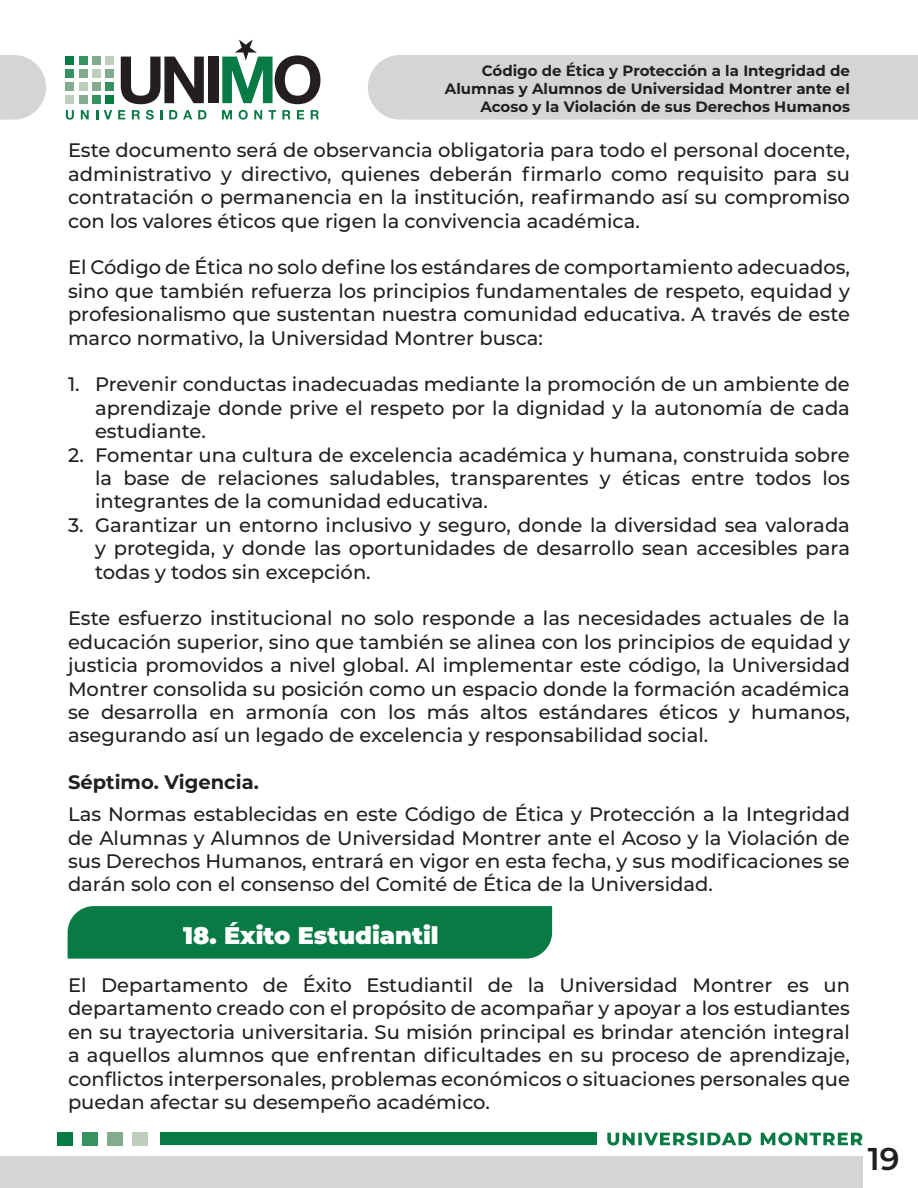
<style>
.page{position:relative;width:918px;height:1188px;background:#fff}
.page>*{position:absolute;margin:0;border:0;box-sizing:border-box;transform-origin:0 0}
.t1{font:600 31.5px "Montserrat";color:#231f20}
.t2{font:900 24px "Montserrat";color:#fff}
.t3{font:500 19.5px/23.4px "Montserrat";color:#231f20;text-align:justify}
.t4{font:700 19.5px "Montserrat";color:#231f20}
.t5{font:700 15px/18px "Montserrat";color:#231f20;text-align:right}
</style>
<div class="page">
<svg style="left:0;top:55px;width:46px;height:65px;background:#dadcdb"></svg>
<hr style="left:0;top:1157px;width:2px;height:31px;background:#d4d6d5">
<div style="left:368px;top:55px;width:550px;height:65px;background:#d4d6d5"></div>
<div style="left:161px;top:1132px;width:436px;height:13px;background:#087a44"></div>
<div style="left:57px;top:1132px;width:15px;height:14px;background:#087a44"></div>
<div style="left:82px;top:1132px;width:16px;height:14px;background:#379261"></div>
<div style="left:107px;top:1132px;width:16px;height:14px;background:#82ac8d"></div>
<div style="left:132px;top:1132px;width:16px;height:14px;background:#becdbc"></div>
<svg style="left:607px;top:1132px;width:256px;height:14px"></svg>
<div style="left:66px;top:56px;width:8px;height:9px;background:#087a44"></div>
<div style="left:79px;top:56px;width:8px;height:9px;background:#379261"></div>
<div style="left:92px;top:56px;width:8px;height:9px;background:#82ac8d"></div>
<div style="left:105px;top:56px;width:8px;height:9px;background:#becdbc"></div>
<div style="left:66px;top:70px;width:8px;height:8px;background:#379261"></div>
<div style="left:79px;top:70px;width:8px;height:8px;background:#82ac8d"></div>
<div style="left:92px;top:70px;width:8px;height:8px;background:#becdbc"></div>
<div style="left:105px;top:70px;width:8px;height:8px;background:#82ac8d"></div>
<div style="left:66px;top:83px;width:8px;height:8px;background:#82ac8d"></div>
<div style="left:79px;top:83px;width:8px;height:8px;background:#becdbc"></div>
<div style="left:92px;top:83px;width:8px;height:8px;background:#82ac8d"></div>
<div style="left:105px;top:83px;width:8px;height:8px;background:#379261"></div>
<div style="left:66px;top:96px;width:8px;height:8px;background:#becdbc"></div>
<div style="left:79px;top:96px;width:8px;height:8px;background:#82ac8d"></div>
<div style="left:92px;top:96px;width:8px;height:8px;background:#379261"></div>
<div style="left:105px;top:96px;width:8px;height:8px;background:#087a44"></div>
<svg style="left:121px;top:57px;width:83px;height:47px"></svg>
<div style="left:208px;top:57px;width:10px;height:46px;background:#231f20"></div>
<svg style="left:66px;top:110px;width:8px;height:10px"></svg>
<svg style="left:81px;top:110px;width:8px;height:9px"></svg>
<svg style="left:96px;top:110px;width:16px;height:9px"></svg>
<svg style="left:118px;top:110px;width:7px;height:9px"></svg>
<svg style="left:132px;top:110px;width:8px;height:9px"></svg>
<svg style="left:146px;top:110px;width:8px;height:10px"></svg>
<svg style="left:160px;top:110px;width:3px;height:9px"></svg>
<svg style="left:169px;top:110px;width:8px;height:9px"></svg>
<svg style="left:183px;top:110px;width:9px;height:9px"></svg>
<svg style="left:198px;top:110px;width:8px;height:9px"></svg>
<svg style="left:222px;top:110px;width:10px;height:9px"></svg>
<svg style="left:239px;top:110px;width:9px;height:10px"></svg>
<svg style="left:254px;top:110px;width:8px;height:9px"></svg>
<svg style="left:268px;top:110px;width:8px;height:9px"></svg>
<svg style="left:282px;top:110px;width:8px;height:9px"></svg>
<svg style="left:297px;top:110px;width:7px;height:9px"></svg>
<svg style="left:311px;top:110px;width:8px;height:9px"></svg>
<svg style="left:222px;top:40px;width:98px;height:64px"></svg>
<div style="left:1px;top:1157px;width:862px;height:31px;background:#d4d6d5"></div>
<div style="left:68px;top:906px;width:484px;height:53px;background:#087a44"></div>
<p class="t5" style="left:445px;top:61px;width:407px">Código de Ética y Protección a la Integridad de<br>Alumnas y Alumnos de Universidad Montrer ante el<br>Acoso y la Violación de sus Derechos Humanos</p>
<p class="t3" style="left:68px;top:138px;width:783px">Este documento será de observancia obligatoria para todo el personal docente, administrativo y directivo, quienes deberán firmarlo como requisito para su contratación o permanencia en la institución, reafirmando así su compromiso con los valores éticos que rigen la convivencia académica.</p>
<p class="t3" style="left:68px;top:255px;width:783px">El Código de Ética no solo define los estándares de comportamiento adecuados, sino que también refuerza los principios fundamentales de respeto, equidad y profesionalismo que sustentan nuestra comunidad educativa. A través de este marco normativo, la Universidad Montrer busca:</p>
<p class="t3" style="left:95px;top:372px;width:756px;text-indent:-27px">1. Prevenir conductas inadecuadas mediante la promoción de un ambiente de aprendizaje donde prive el respeto por la dignidad y la autonomía de cada estudiante.</p>
<p class="t3" style="left:95px;top:442px;width:756px;text-indent:-27px">2. Fomentar una cultura de excelencia académica y humana, construida sobre la base de relaciones saludables, transparentes y éticas entre todos los integrantes de la comunidad educativa.</p>
<p class="t3" style="left:95px;top:512px;width:756px;text-indent:-27px">3. Garantizar un entorno inclusivo y seguro, donde la diversidad sea valorada y protegida, y donde las oportunidades de desarrollo sean accesibles para todas y todos sin excepción.</p>
<p class="t3" style="left:68px;top:606px;width:784px">Este esfuerzo institucional no solo responde a las necesidades actuales de la educación superior, sino que también se alinea con los principios de equidad y justicia promovidos a nivel global. Al implementar este código, la Universidad Montrer consolida su posición como un espacio donde la formación académica se desarrolla en armonía con los más altos estándares éticos y humanos, asegurando así un legado de excelencia y responsabilidad social.</p>
<p class="t4" style="left:68px;top:768px;width:192px">Séptimo. Vigencia.</p>
<p class="t3" style="left:68px;top:802px;width:784px">Las Normas establecidas en este Código de Ética y Protección a la Integridad de Alumnas y Alumnos de Universidad Montrer ante el Acoso y la Violación de sus Derechos Humanos, entrará en vigor en esta fecha, y sus modificaciones se darán solo con el consenso del Comité de Ética de la Universidad.</p>
<p class="t2" style="left:183px;top:917px;width:257px">18. Éxito Estudiantil</p>
<p class="t3" style="left:68px;top:973px;width:783px">El Departamento de Éxito Estudiantil de la Universidad Montrer es un departamento creado con el propósito de acompañar y apoyar a los estudiantes en su trayectoria universitaria. Su misión principal es brindar atención integral a aquellos alumnos que enfrentan dificultades en su proceso de aprendizaje, conflictos interpersonales, problemas económicos o situaciones personales que puedan afectar su desempeño académico.</p>
<h1 class="t1" style="left:868px;top:1136px;width:33px">19</h1>
</div>
